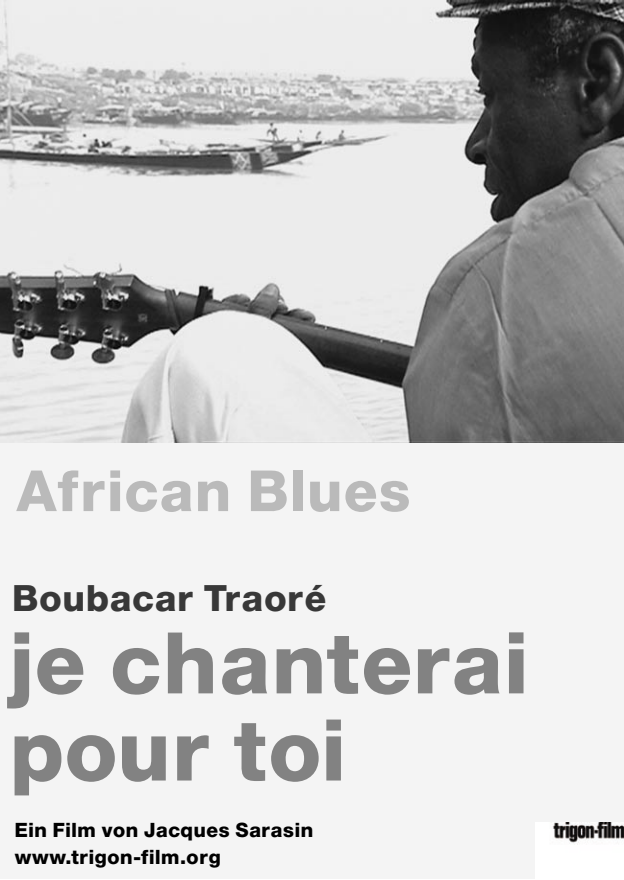
<style>
.page{position:relative;width:624px;height:880px;background:#fff}
.page>*{position:absolute;margin:0;border:0;box-sizing:border-box;transform-origin:0 0}
.t1{font:800 86px/87.2px "Neue Helvetica BQ";letter-spacing:.025em;color:#828282}
.t2{font:800 57.6px "Neue Helvetica BQ";letter-spacing:.03em;color:#bababa}
.t3{font:800 36.8px "Neue Helvetica BQ";letter-spacing:.03em;color:#383838}
.t4{font:800 20px/27.2px "Neue Helvetica BQ";letter-spacing:.03em;color:#000}
</style>
<div class="page">
<div style="left:0;top:0;width:624px;height:879px;background:#f4f4f4"></div>
<img style="left:0;top:0;width:624px;height:442px">
<div style="left:535px;top:822px;width:89px;height:58px;background:#fff"></div>
<img style="left:551px;top:822px;width:72px;height:23px">
<h2 class="t2" style="left:16px;top:472px;width:396px">African Blues</h2>
<h3 class="t3" style="left:12px;top:586px;width:315px">Boubacar Traoré</h3>
<h1 class="t1" style="left:10px;top:628px;width:519px">je chanterai pour toi</h1>
<p class="t4" style="left:15px;top:818px;width:300px">Ein Film von Jacques Sarasin www.trigon-film.org</p>
</div>
